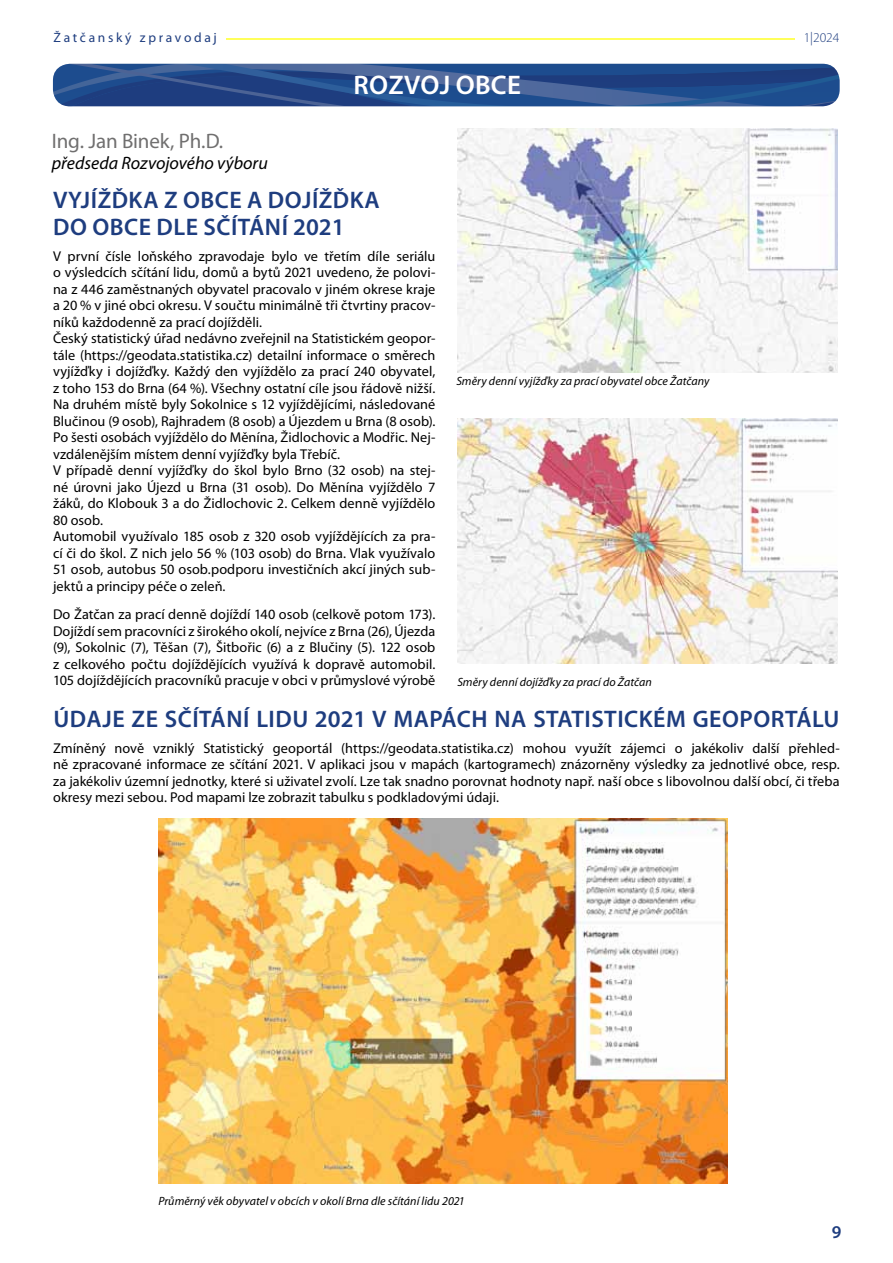
<style>
.page{position:relative;width:893px;height:1263px;background:#fff}
.page>*{position:absolute;margin:0;border:0;box-sizing:border-box;transform-origin:0 0}
.t1{font:600 27px "Myriad Pro";letter-spacing:.01em;color:#fff}
.t2{font:600 24px "Myriad Pro";letter-spacing:.02em;color:#1e3d7f}
.t3{font:600 24px "Myriad Pro";color:#1e3d7f}
.t4{font:21px "Myriad Pro";letter-spacing:-.01em;color:#706f6f}
.t5{font:italic 18px "Myriad Pro";color:#000}
.t6{font:600 18px "Myriad Pro";color:#1e3d7f}
.t7{font:14.25px/16.5px "Myriad Pro";letter-spacing:.005em;color:#000;text-align:justify}
.t8{font:13.5px "Myriad Pro";letter-spacing:.2em;color:#1e3d7f}
.t9{font:300 13.5px "Myriad Pro";color:#1e3d7f}
.t10{font:italic 12px "Myriad Pro";letter-spacing:.005em;color:#000}
</style>
<div class="page">
<svg style="left:226px;top:38px;width:569px;height:1px"></svg>
<svg style="left:53px;top:64px;width:787px;height:42px;background:#294f8d"></svg>
<img style="left:457px;top:128px;width:381px;height:245px">
<img style="left:457px;top:419px;width:381px;height:244px">
<img style="left:159px;top:819px;width:569px;height:364px">
<p class="t8" style="left:54px;top:29px;width:165px">Žatčanský zpravodaj</p>
<p class="t9" style="left:804px;top:30px;width:37px">1|2024</p>
<h1 class="t1" style="left:354px;top:67px;width:169px">ROZVOJ OBCE</h1>
<h3 class="t4" style="left:52px;top:128px;width:173px">Ing. Jan Binek, Ph.D.</h3>
<p class="t5" style="left:52px;top:152px;width:217px">předseda Rozvojového výboru</p>
<h2 class="t2" style="left:53px;top:185px;width:146px">VYJÍŽĎKA Z OBCE</h2>
<h2 class="t2" style="left:247px;top:185px;width:36px">A DOJ</h2>
<h2 class="t2" style="left:312px;top:185px;width:53px">ÍŽĎKA</h2>
<h2 class="t2" style="left:53px;top:212px;width:55px">DO OBCE</h2>
<h2 class="t2" style="left:157px;top:212px;width:14px">DLE</h2>
<h2 class="t2" style="left:204px;top:212px;width:143px">SČÍTÁNÍ 2021</h2>
<p class="t7" style="left:53px;top:248px;width:384px;text-align:left">V první čísle loňského zpravodaje bylo ve třetím díle seriálu o výsledcích sčítání lidu, domů a bytů 2021 uvedeno, že polovi&shy;na z 446 zaměstnaných obyvatel pracovalo v jiném okrese kraje a 20 % v jiné obci okresu. V součtu minimálně tři čtvrtiny pracov&shy;níků každodenně za prací dojížděli.<br>Český statistický úřad nedávno zveřejnil na Statistickém geopor&shy;tále (https://geodata.statistika.cz) detailní informace o směrech vyjížďky i dojížďky. Každý den vyjíždělo za prací 240 obyvatel, z toho 153 do Brna (64 %). Všechny ostatní cíle jsou řádově nižší.<br>Na druhém místě byly Sokolnice s 12 vyjíždějícími, následované Blučinou (9 osob), Rajhradem (8 osob) a Újezdem u Brna (8 osob).<br>Po šesti osobách vyjíždělo do Měnína, Židlochovic a Modřic. Nej&shy;vzdálenějším místem denní vyjížďky byla Třebíč.<br>V případě denní vyjížďky do škol bylo Brno (32 osob) na stej&shy;né úrovni jako Újezd u Brna (31 osob). Do Měnína vyjíždělo 7 žáků, do Klobouk 3 a do Židlochovic 2. Celkem denně vyjíždělo 80 osob.<br>Automobil využívalo 185 osob z 320 osob vyjíždějících za pra&shy;cí či do škol. Z nich jelo 56 % (103 osob) do Brna. Vlak využívalo 51 osob, autobus 50 osob.podporu investičních akcí jiných sub&shy;jektů a principy péče o zeleň.</p>
<p class="t7" style="left:53px;top:606px;width:384px">Do Žatčan za prací denně dojíždí 140 osob (celkově potom 173).<br>Dojíždí sem pracovníci z širokého okolí, nejvíce z Brna (26), Újezda (9), Sokolnic (7), Těšan (7), Šitbořic (6) a z Blučiny (5). 122 osob z celkového počtu dojíždějících využívá k dopravě automobil.<br>105 dojíždějících pracovníků pracuje v obci v průmyslové výrobě</p>
<p class="t10" style="left:456px;top:374px;width:254px">Směry denní vyjížďky za prací obyvatel obce Žatčany</p>
<p class="t10" style="left:457px;top:675px;width:196px">Směry denní dojížďky za prací do Žatčan</p>
<h2 class="t2" style="left:53px;top:704px;width:31px">ÚDAJE</h2>
<h2 class="t2" style="left:132px;top:704px;width:138px">ZE SČÍTÁNÍ LIDU</h2>
<h2 class="t3" style="left:315px;top:704px;width:245px">2021 V MAPÁCH NA STATISTICKÉ</h2>
<h2 class="t2" style="left:666px;top:704px;width:59px">M GEOPORT</h2>
<h2 class="t2" style="left:796px;top:704px;width:29px">ÁLU</h2>
<p class="t7" style="left:53px;top:739px;width:788px">Zmíněný nově vzniklý Statistický geoportál (https://geodata.statistika.cz) mohou využít zájemci o jakékoliv další přehled&shy;ně zpracované informace ze sčítání 2021. V aplikaci jsou v mapách (kartogramech) znázorněny výsledky za jednotlivé obce, resp. za jakékoliv územní jednotky, které si uživatel zvolí. Lze tak snadno porovnat hodnoty např. naší obce s libovolnou další obcí, či třeba okresy mezi sebou. Pod mapami lze zobrazit tabulku s podkladovými údaji.</p>
<p class="t10" style="left:158px;top:1193px;width:308px">Průměrný věk obyvatel v obcích v okolí Brna dle sčítání lidu 2021</p>
<p class="t6" style="left:832px;top:1221px;width:11px">9</p>
</div>
